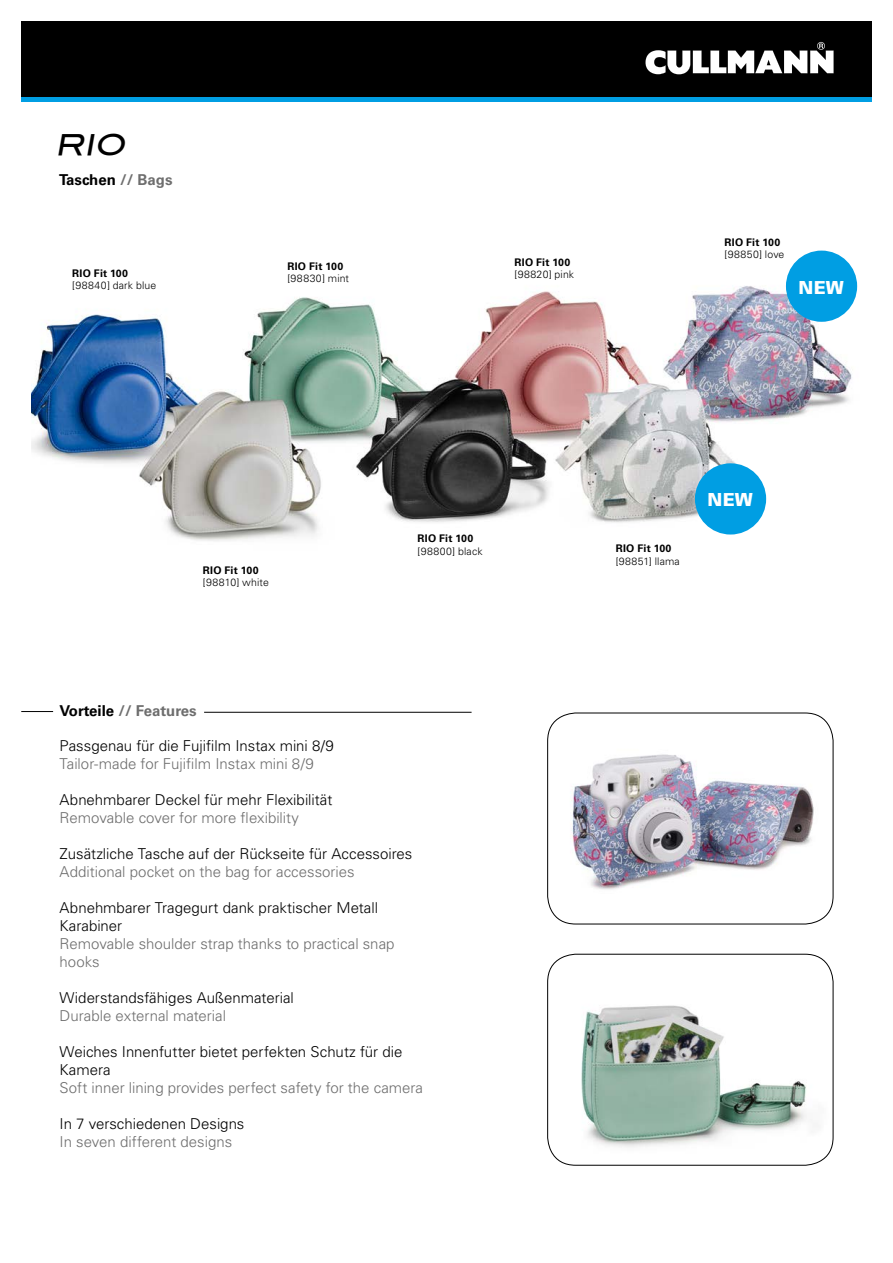
<style>
.page{position:relative;width:893px;height:1263px;background:#fff}
.page>*{position:absolute;margin:0;border:0;box-sizing:border-box;transform-origin:0 0}
.t1{font:italic 28.5px "Blair Md ITCTT Medium";color:#000}
.t2{font:900 18px "Univers LT Std";letter-spacing:.01em;color:#fff}
.t3{font:300 15px/18px "Univers LT Std";color:#000}
.t4{font:300 15px/18px "Univers LT Std";color:#6e6e6e}
.t5{font:700 15px "Univers LT Std";color:#6e6e6e}
.t6{font:700 15px "Univers LT Std";color:#000}
.t7{font:700 10.5px "Univers LT Std";letter-spacing:.03em;color:#000}
.t8{font:300 10.5px "Univers LT Std";letter-spacing:.02em;color:#000}
.t9{font:300 10.5px "Univers LT Std";letter-spacing:.04em;color:#000}
.s1{color:#6e6e6e}
.s2{color:#000}
</style>
<div class="page">
<img style="left:31px;top:250px;width:827px;height:291px">
<hr style="left:204px;top:712px;width:268px;height:1px;background:#000">
<hr style="left:21px;top:711px;width:32px;height:1px;background:#000">
<div style="left:21px;top:21px;width:851px;height:79px;background:#000"></div>
<hr style="left:21px;top:98px;width:851px;height:4px;background:#009ee3">
<svg style="left:645px;top:42px;width:189px;height:32px"></svg>
<svg style="left:547px;top:953px;width:287px;height:213px"></svg>
<img style="left:547px;top:712px;width:287px;height:213px">
<div style="left:786px;top:251px;width:71px;height:71px;background:#009ee3;border-radius:50%"></div>
<div style="left:695px;top:463px;width:71px;height:71px;background:#009ee3;border-radius:50%"></div>
<h1 class="t1" style="left:55px;top:122px;width:79px">RIO</h1>
<p class="t6" style="left:59px;top:171px;width:115px">Taschen <span class="s1">// Bags</span></p>
<p class="t7" style="left:72px;top:267px;width:57px">RIO Fit 100</p>
<p class="t8" style="left:72px;top:279px;width:86px">[98840] dark blue</p>
<p class="t7" style="left:287px;top:260px;width:57px">RIO Fit 100</p>
<p class="t9" style="left:287px;top:272px;width:63px">[98830] mint</p>
<p class="t7" style="left:514px;top:256px;width:57px">RIO Fit 100</p>
<p class="t8" style="left:514px;top:268px;width:61px">[98820] pink</p>
<p class="t7" style="left:725px;top:236px;width:57px">RIO Fit 100</p>
<p class="t9" style="left:725px;top:248px;width:61px">[98850] love</p>
<p class="t2" style="left:799px;top:276px;width:47px">NEW</p>
<p class="t7" style="left:203px;top:564px;width:57px">RIO Fit 100</p>
<p class="t8" style="left:203px;top:576px;width:68px">[98810] white</p>
<p class="t7" style="left:418px;top:532px;width:57px">RIO Fit 100</p>
<p class="t8" style="left:418px;top:545px;width:67px">[98800] black</p>
<p class="t5" style="left:60px;top:702px;width:139px"><span class="s2">Vorteile</span> // Features</p>
<p class="t3" style="left:60px;top:737px;width:276px">Passgenau für die Fujifilm Instax mini 8/9</p>
<p class="t4" style="left:60px;top:755px;width:256px">Tailor-made for Fujifilm Instax mini 8/9</p>
<p class="t3" style="left:60px;top:791px;width:274px">Abnehmbarer Deckel für mehr Flexibilität</p>
<p class="t4" style="left:60px;top:809px;width:241px">Removable cover for more flexibility</p>
<p class="t3" style="left:60px;top:845px;width:354px">Zusätzliche Tasche auf der Rückseite für Accessoires</p>
<p class="t4" style="left:60px;top:863px;width:297px">Additional pocket on the bag for accessories</p>
<p class="t3" style="left:60px;top:899px;width:320px">Abnehmbarer Tragegurt dank praktischer Metall<br>Karabiner</p>
<p class="t4" style="left:60px;top:935px;width:336px">Removable shoulder strap thanks to practical snap hooks</p>
<p class="t3" style="left:60px;top:989px;width:236px">Widerstandsfähiges Außenmaterial</p>
<p class="t4" style="left:60px;top:1007px;width:168px">Durable external material</p>
<p class="t3" style="left:60px;top:1043px;width:344px">Weiches Innenfutter bietet perfekten Schutz für die<br>Kamera</p>
<p class="t4" style="left:60px;top:1079px;width:365px">Soft inner lining provides perfect safety for the camera</p>
<p class="t3" style="left:60px;top:1115px;width:186px">In 7 verschiedenen Designs</p>
<p class="t4" style="left:60px;top:1133px;width:174px">In seven different designs</p>
<p class="t7" style="left:616px;top:542px;width:57px">RIO Fit 100</p>
<p class="t8" style="left:616px;top:554px;width:66px">[98851] llama</p>
<p class="t2" style="left:708px;top:488px;width:47px">NEW</p>
</div>
